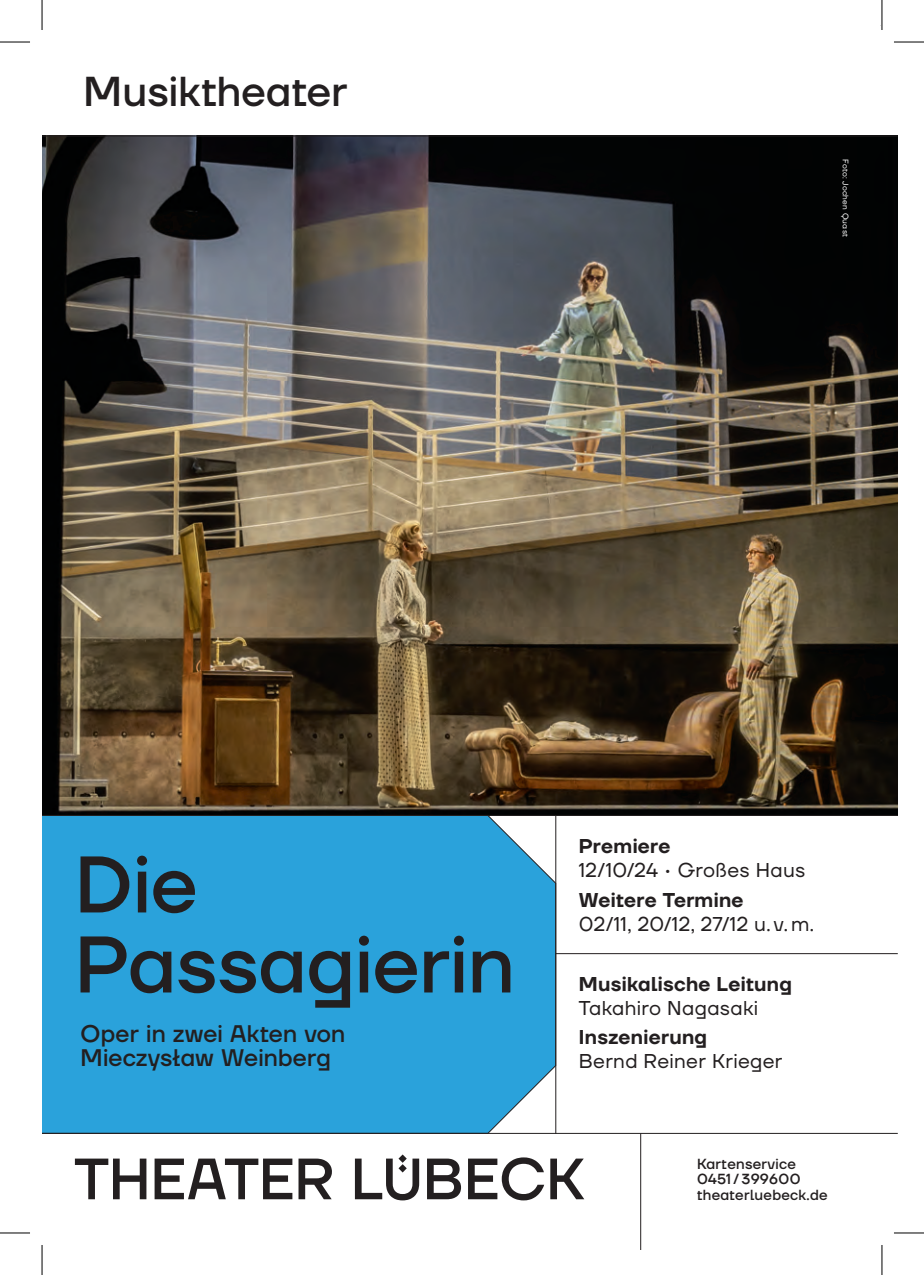
<style>
.page{position:relative;width:924px;height:1275px;background:#fff}
.page>*{position:absolute;margin:0;border:0;box-sizing:border-box;transform-origin:0 0}
.t1{font:500 80px/80px "TT Firs Neue";color:#231f20}
.t2{font:500 41.8px "TT Firs Neue";letter-spacing:.005em;color:#231f20}
.t3{font:500 24px/24px "TT Firs Neue";letter-spacing:.01em;color:#231f20}
.t4{font:20px/24px "TT Firs Neue";letter-spacing:.02em;color:#231f20}
.t5{font:600 20px/24px "TT Firs Neue";letter-spacing:.015em;color:#231f20}
.t6{font:500 14.6px/15.4px "TT Firs Neue";letter-spacing:.02em;color:#231f20}
.t7{font:8px "TT Firs Neue";letter-spacing:.035em;color:#fff}
.s1{font-weight:600}
.s2{font-weight:400}
</style>
<div class="page">
<img style="left:42px;top:137px;width:855px;height:678px">
<div style="left:42px;top:814px;width:514px;height:319px;background:#2aa2db"></div>
<hr style="left:555px;top:815px;width:1px;height:318px;background:#231f20">
<hr style="left:555px;top:953px;width:342px;height:1px;background:#231f20">
<hr style="left:42px;top:136px;width:855px;height:1px;background:#231f20">
<hr style="left:42px;top:815px;width:855px;height:1px;background:#231f20">
<hr style="left:42px;top:1133px;width:855px;height:1px;background:#231f20">
<hr style="left:640px;top:1133px;width:1px;height:117px;background:#231f20">
<svg style="left:75px;top:1154px;width:509px;height:46px"></svg>
<hr style="left:0;top:42px;width:30px;height:1px;background:#000">
<hr style="left:893px;top:42px;width:30px;height:1px;background:#000">
<hr style="left:0;top:1232px;width:30px;height:1px;background:#000">
<hr style="left:893px;top:1232px;width:30px;height:1px;background:#000">
<hr style="left:42px;top:0;width:1px;height:30px;background:#000">
<hr style="left:42px;top:1245px;width:1px;height:30px;background:#000">
<hr style="left:881px;top:0;width:1px;height:30px;background:#000">
<hr style="left:881px;top:1245px;width:1px;height:30px;background:#000">
<p class="t2" style="left:83px;top:62px;width:265px">Musiktheater</p>
<p class="t7" style="left:850px;top:159px;width:79px;rotate:90deg">Foto: Jochen Quast</p>
<p class="t1" style="left:75px;top:843px;width:441px">Die<br>Passagierin</p>
<p class="t3" style="left:81px;top:1021px;width:266px">Oper in zwei Akten von<br>Mieczysław Weinberg</p>
<p class="t4" style="left:578px;top:833px;width:228px"><span class="s1">Premiere<br></span>12/10/24 • Großes Haus</p>
<p class="t4" style="left:578px;top:887px;width:237px"><span class="s1">Weitere Termine<br></span>02/11, 20/12, 27/12 u. v.m.</p>
<p class="t5" style="left:578px;top:971px;width:215px">Musikalische Leitung<br><span class="s2">Takahiro Nagasaki</span></p>
<p class="t4" style="left:578px;top:1025px;width:205px"><span class="s1">Inszenierung<br></span>Bernd Reiner Krieger</p>
<p class="t6" style="left:696px;top:1156px;width:132px">Kartenservice<br>0451 / 399600 theaterluebeck.de</p>
</div>
